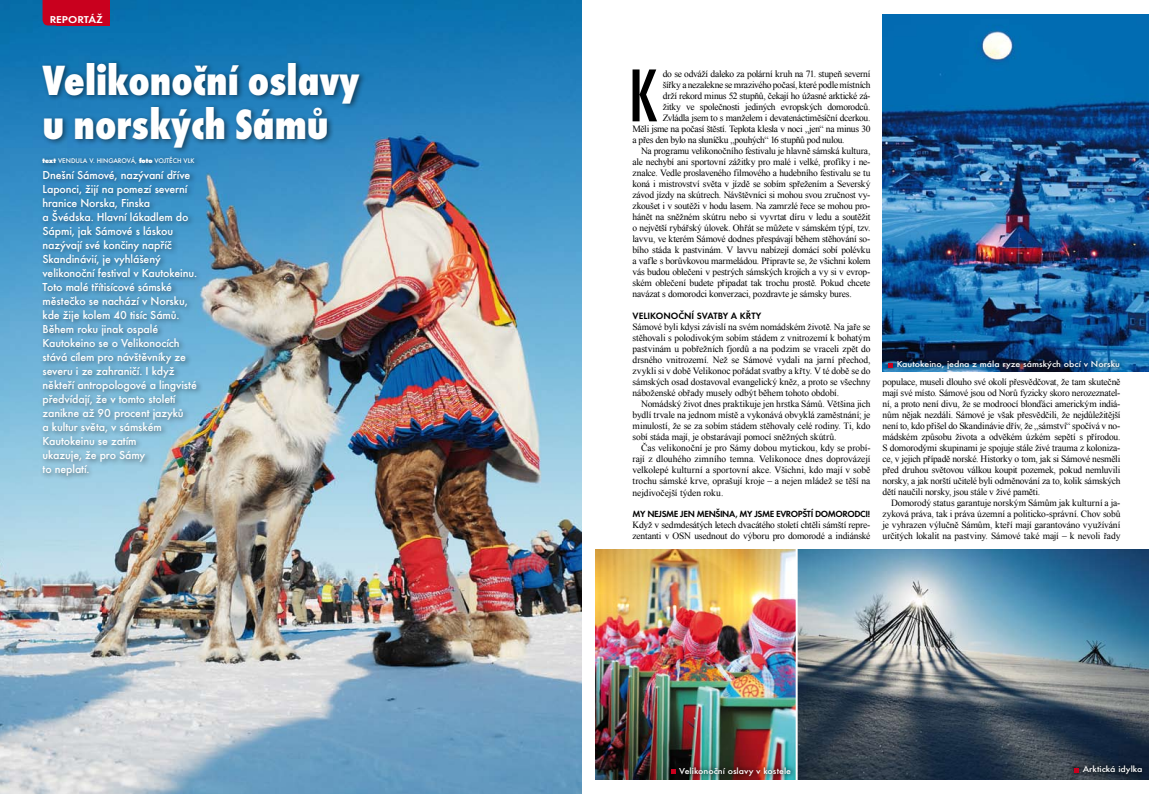
<style>
.page{position:relative;width:1163px;height:794px;background:#fff}
.page>*{position:absolute;margin:0;border:0;box-sizing:border-box;transform-origin:0 0}
.t1{font:43.9px/43.9px "Futura TEE Extr Bold Cond";color:#fff}
.t2{font:500 12px/14px "Futura TEE";letter-spacing:-.01em;color:#fff}
.t3{font:600 10.3px "Futura TEE";color:#fff;scale:1.11 1}
.t4{font:9.5px/11px "Times New Roman";letter-spacing:-.025em;color:#000;text-align:justify}
.t5{font:600 9.5px "Futura TEE";color:#000}
.t6{font:600 9.2px "Futura TEE";letter-spacing:-.04em;color:#000}
.t7{font:500 9px "Futura TEE";color:#fff;scale:1.11 1}
.t8{font:500 7px "Futura TEE";color:#fff}
.s1{font-family:"Futura PEE Extr";font-weight:700}
</style>
<div class="page">
<img style="left:0;top:0;width:581px;height:794px">
<div style="left:39px;top:166px;width:164px;height:316px;background:#000;opacity:.5"></div>
<div style="left:39px;top:152px;width:162px;height:18px;background:#000;opacity:.5"></div>
<div style="left:39px;top:59px;width:327px;height:95px;background:#000;opacity:.5"></div>
<svg style="left:632px;top:69px;width:25px;height:52px"></svg>
<img style="left:882px;top:14px;width:266px;height:358px">
<img style="left:595px;top:549px;width:553px;height:231px">
<svg style="left:882px;top:355px;width:242px;height:17px;background:#133c66"></svg>
<svg style="left:888px;top:363px;width:4px;height:4px"></svg>
<img style="left:665px;top:761px;width:130px;height:19px">
<svg style="left:670px;top:768px;width:5px;height:5px"></svg>
<svg style="left:1068px;top:760px;width:78px;height:18px"></svg>
<svg style="left:1073px;top:767px;width:5px;height:5px"></svg>
<hr style="left:795px;top:546px;width:2px;height:238px;background:#fff">
<div style="left:57px;top:0;width:53px;height:26px;background:#c9001e"></div>
<svg style="left:43px;top:0;width:14px;height:26px"></svg>
<p class="t3" style="left:50px;top:14px;width:50px">REPORTÁŽ</p>
<h1 class="t1" style="left:43px;top:59px;width:318px">Velikonoční oslavy u norských Sámů</h1>
<p class="t8" style="left:43px;top:156px;width:153px"><span class="s1">text</span> VENDULA V. HINGAROVÁ, <span class="s1">foto</span> VOJTĚCH VLK</p>
<p class="t2" style="left:43px;top:167px;width:156px">Dnešní Sámové, nazývaní dříve<br>Laponci, žijí na pomezí severní hranice Norska, Finska<br>a Švédska. Hlavní lákadlem do<br>Sápmi, jak Sámové s láskou nazývají své končiny napříč<br>Skandinávií, je vyhlášený velikonoční festival v Kautokeinu.<br>Toto malé třítisícové sámské městečko se nachází v Norsku, kde žije kolem 40 tisíc Sámů.<br>Během roku jinak ospalé<br>Kautokeino se o Velikonocích stává cílem pro návštěvníky ze severu i ze zahraničí. I když někteří antropologové a lingvisté předvídají, že v tomto století zanikne až 90 procent jazyků<br>a kultur světa, v sámském<br>Kautokeinu se zatím<br>ukazuje, že pro Sámy<br>to neplatí.</p>
<p class="t4" style="left:662px;top:68px;width:209px">do se odváží daleko za polární kruh na 71. stupeň severní</p>
<p class="t4" style="left:662px;top:79px;width:209px">šířky a nezalekne se mrazivého počasí, které podle místních</p>
<p class="t4" style="left:662px;top:90px;width:209px">drží rekord minus 52 stupňů, čekají ho úžasné arktické zá-</p>
<p class="t4" style="left:662px;top:101px;width:209px">žitky ve společnosti jediných evropských domorodců.</p>
<p class="t4" style="left:662px;top:112px;width:209px">Zvládla jsem to s manželem i devatenáctiměsíční dcerkou.</p>
<p class="t4" style="left:632px;top:123px;width:239px">Měli jsme na počasí štěstí. Teplota klesla v noci „jen“ na minus 30</p>
<p class="t4" style="left:632px;top:134px;width:213px">a přes den bylo na sluníčku „pouhých“ 16 stupňů pod nulou.</p>
<p class="t4" style="left:641px;top:145px;width:231px">Na programu velikonočního festivalu je hlavně sámská kultura,</p>
<p class="t4" style="left:632px;top:156px;width:239px">ale nechybí ani sportovní zážitky pro malé i velké, profíky i ne-</p>
<p class="t4" style="left:632px;top:167px;width:239px">znalce. Vedle proslaveného filmového a hudebního festivalu se tu</p>
<p class="t4" style="left:632px;top:178px;width:239px">koná i mistrovství světa v jízdě se sobím spřežením a Severský</p>
<p class="t4" style="left:632px;top:189px;width:239px">závod jízdy na skútrech. Návštěvníci si mohou svou zručnost vy-</p>
<p class="t4" style="left:632px;top:200px;width:239px">zkoušet i v soutěži v hodu lasem. Na zamrzlé řece se mohou pro-</p>
<p class="t4" style="left:632px;top:211px;width:239px">hánět na sněžném skútru nebo si vyvrtat díru v ledu a soutěžit</p>
<p class="t4" style="left:632px;top:222px;width:239px">o největší rybářský úlovek. Ohřát se můžete v sámském týpí, tzv.</p>
<p class="t4" style="left:632px;top:233px;width:239px">lavvu, ve kterém Sámové dodnes přespávají během stěhování so-</p>
<p class="t4" style="left:632px;top:244px;width:239px">bího stáda k pastvinám. V lavvu nabízejí domácí sobí polévku</p>
<p class="t4" style="left:632px;top:255px;width:239px">a vafle s borůvkovou marmeládou. Připravte se, že všichni kolem</p>
<p class="t4" style="left:632px;top:266px;width:239px">vás budou oblečeni v pestrých sámských krojích a vy si v evrop-</p>
<p class="t4" style="left:632px;top:277px;width:239px">ském oblečení budete připadat tak trochu prostě. Pokud chcete</p>
<p class="t4" style="left:632px;top:288px;width:221px">navázat s domorodci konverzaci, pozdravte je sámsky bures.</p>
<p class="t5" style="left:632px;top:310px;width:130px">VELIKONOČNÍ SVATBY A KŘTY</p>
<p class="t4" style="left:632px;top:321px;width:239px">Sámové byli kdysi závislí na svém nomádském životě. Na jaře se stěhovali s polodivokým sobím stádem z vnitrozemí k bohatým pastvinám u pobřežních fjordů a na podzim se vraceli zpět do drsného vnitrozemí. Než se Sámové vydali na jarní přechod, zvykli si v době Velikonoc pořádat svatby a křty. V té době se do sámských osad dostavoval evangelický kněz, a proto se všechny náboženské obřady musely odbýt během tohoto období.</p>
<p class="t4" style="left:632px;top:398px;width:239px;text-indent:9px">Nomádský život dnes praktikuje jen hrstka Sámů. Většina jich bydlí trvale na jednom místě a vykonává obvyklá zaměstnání; je minulostí, že se za sobím stádem stěhovaly celé rodiny. Ti, kdo sobí stáda mají, je obstarávají pomocí sněžných skútrů.</p>
<p class="t4" style="left:632px;top:442px;width:239px;text-indent:9px">Čas velikonoční je pro Sámy dobou mytickou, kdy se probí&shy;rají z dlouhého zimního temna. Velikonoce dnes doprovázejí velkolepé kulturní a sportovní akce. Všichni, kdo mají v sobě trochu sámské krve, oprašují kroje – a nejen mládež se těší na nejdivočejší týden roku.</p>
<p class="t6" style="left:632px;top:509px;width:239px">MY NEJSME JEN MENŠINA, MY JSME EVROPŠTÍ DOMORODCI!</p>
<p class="t4" style="left:632px;top:519px;width:239px">Když v sedmdesátých letech dvacátého století chtěli sámští repre&shy;zentanti v OSN usednout do výboru pro domorodé a indiánské</p>
<p class="t7" style="left:896px;top:359px;width:203px">Kautokeino, jedna z mála ryze sámských obcí v Norsku</p>
<p class="t4" style="left:882px;top:376px;width:239px">populace, museli dlouho své okolí přesvědčovat, že tam skutečně mají své místo. Sámové jsou od Norů fyzicky skoro nerozeznatel&shy;ní, a proto není divu, že se modroocí blonďáci americkým indiá&shy;nům nějak nezdáli. Sámové je však přesvědčili, že nejdůležitější není to, kdo přišel do Skandinávie dřív, že „sámství“ spočívá v no&shy;mádském způsobu života a odvěkém úzkém sepětí s přírodou.<br>S domorodými skupinami je spojuje stále živé trauma z koloniza&shy;ce, v jejich případě norské. Historky o tom, jak si Sámové nesměli před druhou světovou válkou koupit pozemek, pokud nemluvili norsky, a jak norští učitelé byli odměnování za to, kolik sámských dětí naučili norsky, jsou stále v živé paměti.</p>
<p class="t4" style="left:882px;top:497px;width:239px;text-indent:9px">Domorodý status garantuje norským Sámům jak kulturní a ja&shy;zyková práva, tak i práva územní a politicko-správní. Chov sobů je vyhrazen výlučně Sámům, kteří mají garantováno využívání určitých lokalit na pastviny. Sámové také mají – k nevoli řady</p>
<p class="t7" style="left:679px;top:765px;width:102px">Velikonoční oslavy v kostele</p>
<p class="t7" style="left:1082px;top:764px;width:55px">Arktická idylka</p>
</div>
